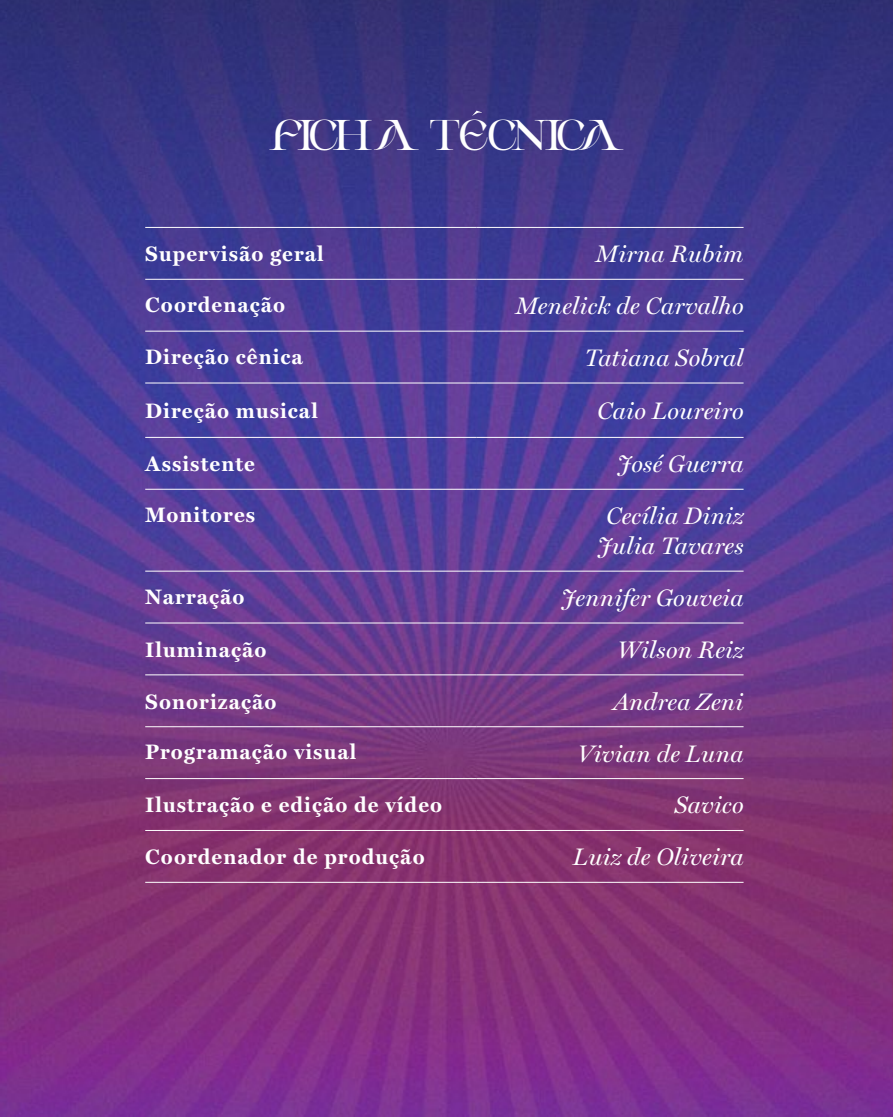
<style>
.page{position:relative;width:893px;height:1117px;background:#fff}
.page>*{position:absolute;margin:0;border:0;box-sizing:border-box;transform-origin:0 0}
.t1{font:46.2px "Fantome";color:#fff}
.t2{font:italic 24px/30px "Miller Display";letter-spacing:.01em;color:#fff;text-align:center}
.t3{font:700 21px "Miller Text";letter-spacing:.05em;color:#fff}
</style>
<div class="page">
<img style="left:0;top:0;width:893px;height:1116px">
<hr style="left:145px;top:227px;width:331px;height:1px;background:#fff">
<hr style="left:476px;top:227px;width:268px;height:1px;background:#fff">
<hr style="left:145px;top:279px;width:331px;height:1px;background:#fff">
<hr style="left:476px;top:279px;width:268px;height:1px;background:#fff">
<hr style="left:145px;top:331px;width:331px;height:1px;background:#fff">
<hr style="left:476px;top:331px;width:268px;height:1px;background:#fff">
<hr style="left:145px;top:382px;width:331px;height:1px;background:#fff">
<hr style="left:476px;top:382px;width:268px;height:1px;background:#fff">
<hr style="left:145px;top:437px;width:331px;height:1px;background:#fff">
<hr style="left:476px;top:437px;width:268px;height:1px;background:#fff">
<hr style="left:145px;top:489px;width:331px;height:1px;background:#fff">
<hr style="left:476px;top:489px;width:268px;height:1px;background:#fff">
<hr style="left:145px;top:570px;width:331px;height:1px;background:#fff">
<hr style="left:476px;top:570px;width:268px;height:1px;background:#fff">
<hr style="left:145px;top:622px;width:331px;height:1px;background:#fff">
<hr style="left:476px;top:622px;width:268px;height:1px;background:#fff">
<hr style="left:145px;top:674px;width:331px;height:1px;background:#fff">
<hr style="left:476px;top:674px;width:268px;height:1px;background:#fff">
<hr style="left:145px;top:726px;width:331px;height:1px;background:#fff">
<hr style="left:476px;top:726px;width:268px;height:1px;background:#fff">
<hr style="left:145px;top:778px;width:331px;height:1px;background:#fff">
<hr style="left:476px;top:778px;width:268px;height:1px;background:#fff">
<hr style="left:145px;top:829px;width:331px;height:1px;background:#fff">
<hr style="left:476px;top:829px;width:268px;height:1px;background:#fff">
<hr style="left:145px;top:881px;width:331px;height:1px;background:#fff">
<hr style="left:476px;top:881px;width:268px;height:1px;background:#fff">
<svg style="left:472px;top:111px;width:10px;height:5px"></svg>
<img style="left:892px;top:382px;width:1px;height:734px">
<h1 class="t1" style="left:268px;top:113px;width:219px">FICHA TECNICA</h1>
<p class="t3" style="left:145px;top:241px;width:180px">Supervisão geral</p>
<p class="t2" style="left:596px;top:239px;width:149px">Mirna Rubim</p>
<p class="t3" style="left:145px;top:292px;width:142px">Coordenação</p>
<p class="t2" style="left:516px;top:291px;width:229px">Menelick de Carvalho</p>
<p class="t3" style="left:145px;top:344px;width:159px">Direção cênica</p>
<p class="t2" style="left:585px;top:342px;width:160px">Tatiana Sobral</p>
<p class="t3" style="left:145px;top:398px;width:174px">Direção musical</p>
<p class="t2" style="left:597px;top:395px;width:148px">Caio Loureiro</p>
<p class="t3" style="left:145px;top:451px;width:111px">Assistente</p>
<p class="t2" style="left:618px;top:449px;width:127px">José Guerra</p>
<p class="t3" style="left:145px;top:502px;width:111px">Monitores</p>
<p class="t2" style="left:598px;top:500px;width:147px">Cecília Diniz<br>Julia Tavares</p>
<p class="t3" style="left:145px;top:584px;width:101px">Narração</p>
<p class="t2" style="left:562px;top:582px;width:183px">Jennifer Gouveia</p>
<p class="t3" style="left:145px;top:637px;width:123px">Iluminação</p>
<p class="t2" style="left:618px;top:634px;width:127px">Wilson Reiz</p>
<p class="t3" style="left:145px;top:688px;width:133px">Sonorização</p>
<p class="t2" style="left:614px;top:686px;width:131px">Andrea Zeni</p>
<p class="t3" style="left:145px;top:739px;width:213px">Programação visual</p>
<p class="t2" style="left:578px;top:738px;width:167px">Vivian de Luna</p>
<p class="t3" style="left:145px;top:792px;width:298px">Ilustração e edição de vídeo</p>
<p class="t2" style="left:675px;top:789px;width:70px">Savico</p>
<p class="t3" style="left:145px;top:844px;width:281px">Coordenador de produção</p>
<p class="t2" style="left:573px;top:841px;width:172px">Luiz de Oliveira</p>
</div>
